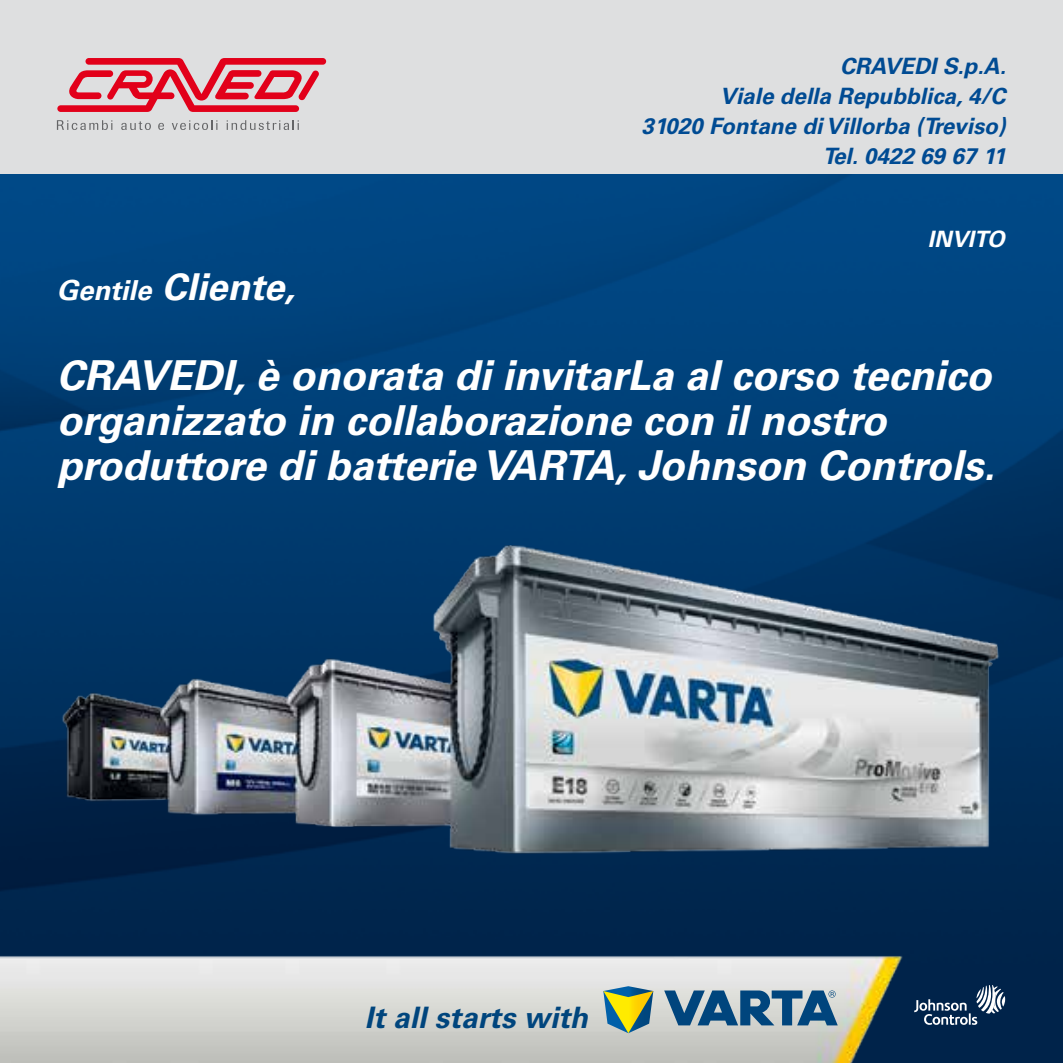
<style>
.page{position:relative;width:1063px;height:1063px;background:#fff}
.page>*{position:absolute;margin:0;border:0;box-sizing:border-box;transform-origin:0 0}
.t1{font:italic 700 41.25px/45px "Univers LT Std";color:#fff}
.t2{font:italic 700 37px "Univers LT Std";color:#fff}
.t3{font:italic 700 29.5px "Univers LT Std";letter-spacing:.005em;color:#00457d}
.t4{font:italic 700 22.5px/30px "Univers LT Std";color:#004b93;text-align:right}
.t5{font:italic 700 22.5px "Univers LT Std";color:#fff}
.s1{font-size:27.5px}
</style>
<div class="page">
<img style="left:0;top:173px;width:1063px;height:675px">
<div style="left:0;top:0;width:1063px;height:173px;background:#dedfe0"></div>
<svg style="left:57px;top:58px;width:269px;height:54px"></svg>
<svg style="left:57px;top:120px;width:55px;height:10px"></svg>
<svg style="left:121px;top:121px;width:27px;height:9px"></svg>
<svg style="left:145px;top:123px;width:6px;height:7px"></svg>
<svg style="left:158px;top:123px;width:6px;height:7px"></svg>
<svg style="left:172px;top:120px;width:45px;height:10px"></svg>
<svg style="left:227px;top:120px;width:72px;height:10px"></svg>
<img style="left:11px;top:462px;width:1052px;height:601px">
<svg style="left:961px;top:985px;width:44px;height:40px"></svg>
<img style="left:0;top:848px;width:961px;height:215px">
<svg style="left:603px;top:986px;width:50px;height:47px;background:#92a86a"></svg>
<svg style="left:664px;top:990px;width:174px;height:35px;background:#5881a0"></svg>
<p class="t4" style="left:642px;top:51px;width:366px">CRAVEDI S.p.A.<br>Viale della Repubblica, 4/C<br>31020 Fontane di Villorba (Treviso)<br>Tel. 0422 69 67 11</p>
<p class="t2" style="left:57px;top:265px;width:239px"><span class="s1">Gentile</span> Cliente,</p>
<p class="t5" style="left:928px;top:226px;width:78px">INVITO</p>
<p class="t1" style="left:57px;top:353px;width:940px">CRAVEDI, è onorata di invitarLa al corso tecnico organizzato in collaborazione con il nostro produttore di batterie VARTA, Johnson Controls.</p>
<p class="t3" style="left:365px;top:1000px;width:225px">It all starts with</p>
</div>
